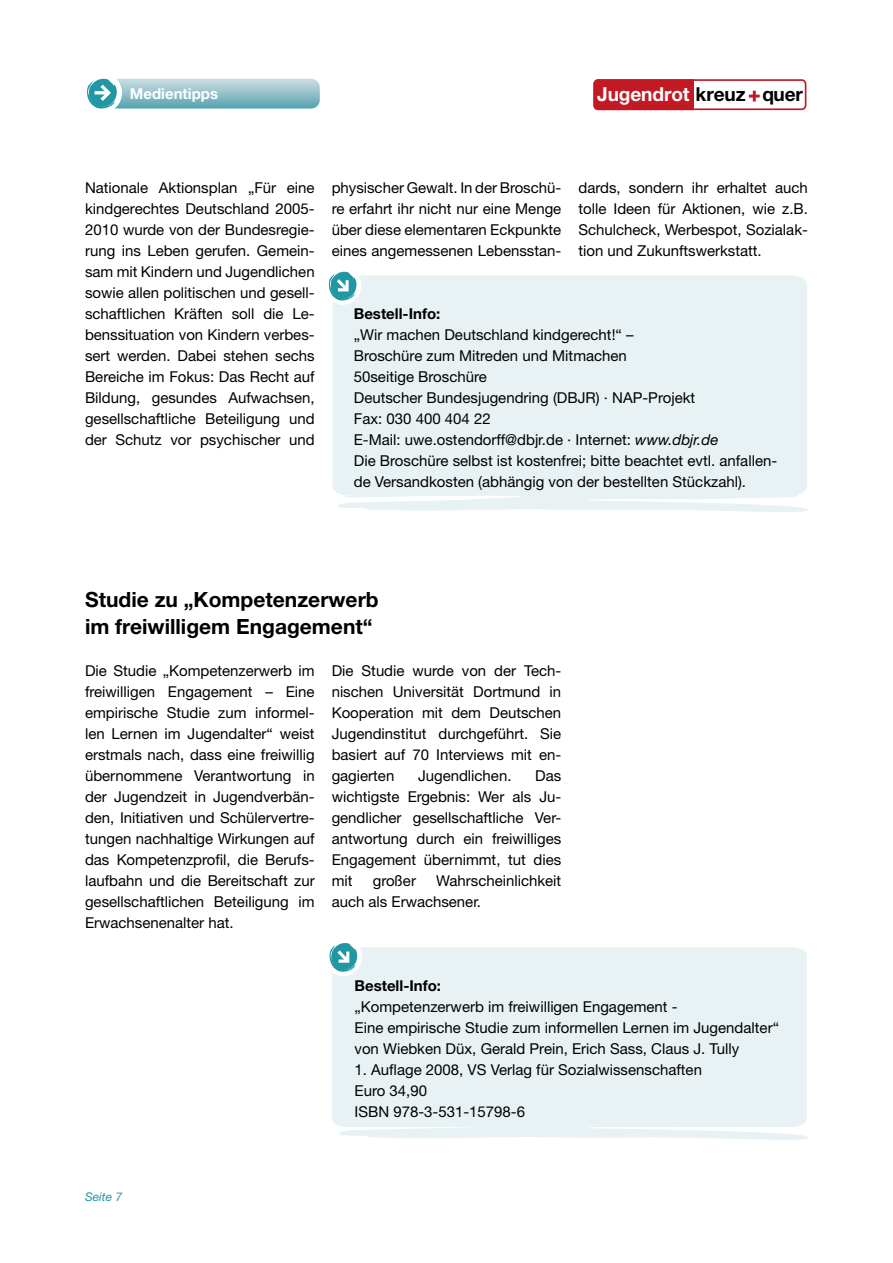
<style>
.page{position:relative;width:893px;height:1263px;background:#fff}
.page>*{position:absolute;margin:0;border:0;box-sizing:border-box;transform-origin:0 0}
.t1{font:700 21px/27px "Helvetica Neue LT Std";color:#000}
.t2{font:700 19.2px "Helvetica Neue LT Std";letter-spacing:-.005em;color:#fff}
.t3{font:15px/21px "Helvetica Neue LT Std";color:#000;text-align:justify}
.t4{font:700 15px "Helvetica Neue LT Std";color:#000}
.t5{font:700 15px "Helvetica Neue LT Std";color:#fff}
.t6{font:italic 12px "Helvetica Neue LT Std";color:#2297a4}
.s1{color:#000}
.s2{font-style:italic}
</style>
<div class="page">
<div style="left:593px;top:79px;width:100px;height:31px;background:#c31924"></div>
<div style="left:593px;top:79px;width:213px;height:31px;border:2px solid #c31924;border-radius:4px"></div>
<svg style="left:748px;top:90px;width:13px;height:12px"></svg>
<svg style="left:87px;top:78px;width:233px;height:31px;background:#93c3cb"></svg>
<svg style="left:338px;top:495px;width:470px;height:17px"></svg>
<div style="left:332px;top:275px;width:475px;height:220px;background:#e8f1f3"></div>
<svg style="left:328px;top:271px;width:35px;height:36px"></svg>
<svg style="left:339px;top:1127px;width:470px;height:13px"></svg>
<div style="left:332px;top:947px;width:475px;height:180px;background:#e8f1f3"></div>
<svg style="left:329px;top:943px;width:35px;height:35px"></svg>
<p class="t5" style="left:130px;top:84px;width:90px">Medientipps</p>
<p class="t2" style="left:597px;top:82px;width:207px">Jugendrot <span class="s1">kreuz quer</span></p>
<p class="t3" style="left:85px;top:177px;width:231px">Nationale Aktionsplan „Für eine kindgerechtes Deutschland 2005- 2010 wurde von der Bundesregie&shy;rung ins Leben gerufen. Gemein&shy;sam mit Kindern und Jugendlichen sowie allen politischen und gesell&shy;schaftlichen Kräften soll die Le&shy;benssituation von Kindern verbes&shy;sert werden. Dabei stehen sechs Bereiche im Fokus: Das Recht auf Bildung, gesundes Aufwachsen, gesellschaftliche Beteiligung und der Schutz vor psychischer und</p>
<p class="t3" style="left:332px;top:177px;width:231px">physischer Gewalt. In der Broschü&shy;re erfahrt ihr nicht nur eine Menge über diese elementaren Eckpunkte eines angemessenen Lebensstan-</p>
<p class="t3" style="left:578px;top:177px;width:231px">dards, sondern ihr erhaltet auch tolle Ideen für Aktionen, wie z.B.<br>Schulcheck, Werbespot, Sozialak&shy;tion und Zukunftswerkstatt.</p>
<p class="t4" style="left:354px;top:305px;width:88px">Bestell-Info:</p>
<p class="t3" style="left:354px;top:324px;width:425px;text-align:left">„Wir machen Deutschland kindgerecht!“ –<br>Broschüre zum Mitreden und Mitmachen<br>50seitige Broschüre<br>Deutscher Bundesjugendring (DBJR) · NAP-Projekt<br>Fax: 030 400 404 22<br>E-Mail: uwe.ostendorff@dbjr.de · Internet: <span class="s2">www.dbjr.de<br></span>Die Broschüre selbst ist kostenfrei; bitte beachtet evtl. anfallen&shy;de Versandkosten (abhängig von der bestellten Stückzahl).</p>
<h1 class="t1" style="left:85px;top:586px;width:295px">Studie zu „Kompetenzerwerb im freiwilligem Engagement“</h1>
<p class="t3" style="left:85px;top:660px;width:231px">Die Studie „Kompetenzerwerb im freiwilligen Engagement – Eine empirische Studie zum informel&shy;len Lernen im Jugendalter“ weist erstmals nach, dass eine freiwillig übernommene Verantwortung in der Jugendzeit in Jugendverbän&shy;den, Initiativen und Schülervertre&shy;tungen nachhaltige Wirkungen auf das Kompetenzprofil, die Berufs&shy;laufbahn und die Bereitschaft zur gesellschaftlichen Beteiligung im Erwachsenenalter hat.</p>
<p class="t3" style="left:332px;top:660px;width:231px">Die Studie wurde von der Tech&shy;nischen Universität Dortmund in Kooperation mit dem Deutschen Jugendinstitut durchgeführt. Sie basiert auf 70 Interviews mit en&shy;gagierten</p>
<p class="t3" style="left:332px;top:765px;width:231px;text-indent:204px">Das wichtigste Ergebnis: Wer als Ju&shy;gendlicher gesellschaftliche Ver&shy;antwortung durch ein freiwilliges Engagement übernimmt, tut dies mit</p>
<p class="t3" style="left:418px;top:765px;width:95px">Jugendlichen.</p>
<p class="t3" style="left:373px;top:870px;width:45px">großer</p>
<p class="t3" style="left:332px;top:870px;width:231px;text-indent:105px">Wahrscheinlichkeit auch als Erwachsener.</p>
<p class="t6" style="left:85px;top:1190px;width:39px">Seite 7</p>
<p class="t4" style="left:354px;top:977px;width:88px">Bestell-Info:</p>
<p class="t3" style="left:354px;top:996px;width:426px;text-align:left">„Kompetenzerwerb im freiwilligen Engagement -<br>Eine empirische Studie zum informellen Lernen im Jugendalter“ von Wiebken Düx, Gerald Prein, Erich Sass, Claus J. Tully</p>
<p class="t3" style="left:354px;top:1059px;width:349px;text-align:left">1. Auflage 2008, VS Verlag für Sozialwissenschaften<br>Euro 34,90<br>ISBN 978-3-531-15798-6</p>
</div>
